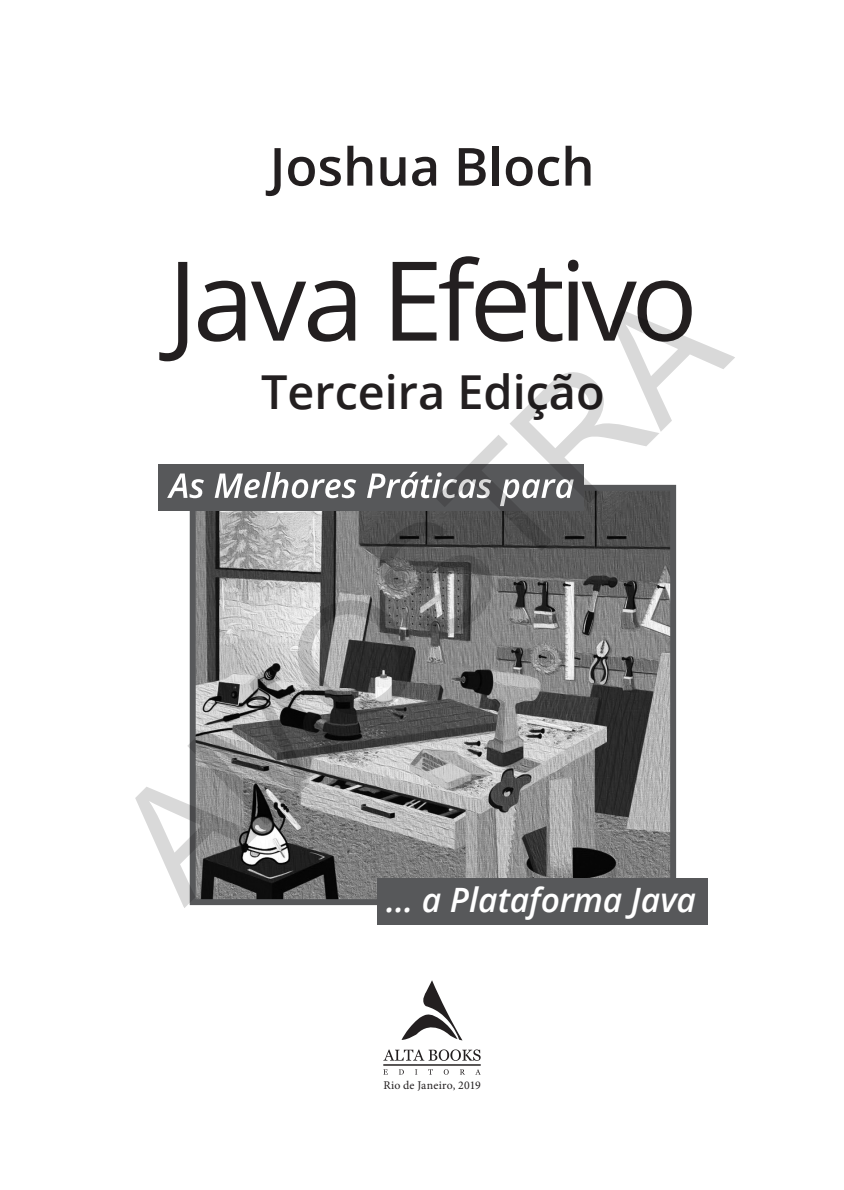
<style>
.page{position:relative;width:844px;height:1190px;background:#fff}
.page>*{position:absolute;margin:0;border:0;box-sizing:border-box;transform-origin:0 0}
.t1{font:157.5px "Arial";color:rgb(0 0 0/.15)}
.t2{font:110.25px "Open Sans";letter-spacing:-.05em;color:#231f20}
.t3{font:600 52.5px "Open Sans";color:#231f20}
.t4{font:600 46.73px "Open Sans";color:#231f20}
.t5{font:italic 600 33.6px "Open Sans";letter-spacing:-.005em;color:#fff}
.t6{font:11.9px "Minion Pro";letter-spacing:.015em;color:#231f20}
</style>
<div class="page">
<svg style="left:383px;top:1049px;width:98px;height:12px"></svg>
<hr style="left:383px;top:1065px;width:98px;height:1px;background:#231f20">
<svg style="left:383px;top:1069px;width:98px;height:6px"></svg>
<svg style="left:401px;top:980px;width:61px;height:60px"></svg>
<img style="left:197px;top:492px;width:472px;height:406px">
<div style="left:190px;top:485px;width:486px;height:420px;border:6px solid #57585a"></div>
<div style="left:158px;top:464px;width:425px;height:47px;background:#57585a"></div>
<div style="left:377px;top:878px;width:331px;height:47px;background:#57585a"></div>
<svg style="left:167px;top:472px;width:407px;height:34px"></svg>
<h3 class="t3" style="left:270px;top:131px;width:326px">Joshua Bloch</h3>
<h2 class="t2" style="left:168px;top:225px;width:531px">Java Efetivo</h2>
<h3 class="t4" style="left:261px;top:360px;width:345px">Terceira Edição</h3>
<h1 class="t1" style="left:69px;top:792px;width:780px;rotate:-45deg">AMOSTRA</h1>
<p class="t5" style="left:386px;top:877px;width:311px">... a Plataforma Java</p>
<p class="t6" style="left:383px;top:1078px;width:99px">Rio de Janeiro, 2019</p>
</div>
